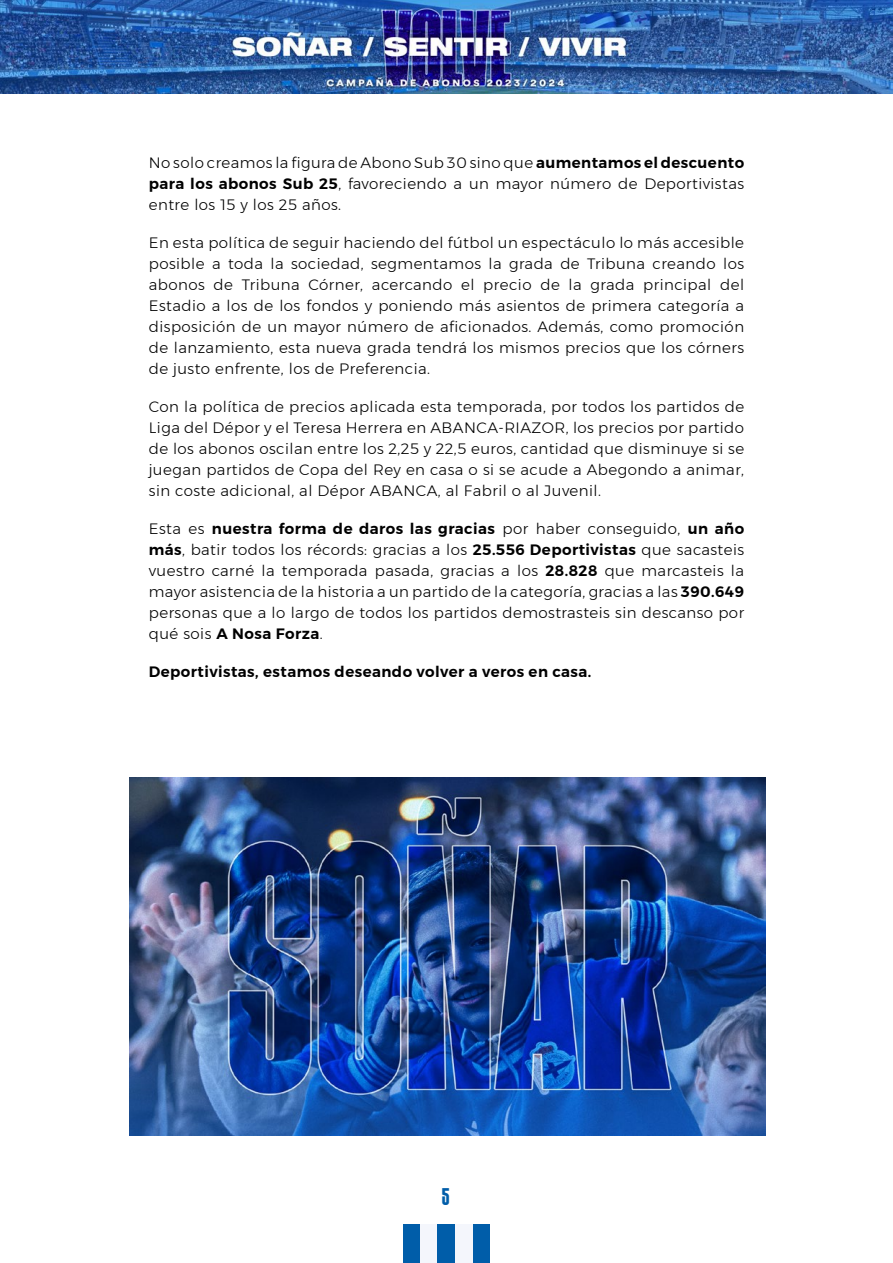
<style>
.page{position:relative;width:893px;height:1263px;background:#fff}
.page>*{position:absolute;margin:0;border:0;box-sizing:border-box;transform-origin:0 0}
.t1{font:24px "GRNORCH";color:#005da9}
.PARRAFO-2122{font:300 15px/21px "Montserrat";letter-spacing:.03em;color:#000;text-align:justify}
.PARRAFO-2122-2{font:600 15px "Montserrat";letter-spacing:.03em;color:#000}
.s1{font-weight:600}
</style>
<div class="page">
<svg style="left:0;top:93px;width:893px;height:1px"></svg>
<img style="left:0;top:0;width:893px;height:93px">
<img style="left:129px;top:777px;width:636px;height:358px">
<div style="left:403px;top:1225px;width:17px;height:38px;background:#005da9"></div>
<div style="left:420px;top:1225px;width:18px;height:38px;background:#f4f6fc"></div>
<div style="left:438px;top:1225px;width:17px;height:38px;background:#005da9"></div>
<div style="left:472px;top:1225px;width:18px;height:38px;background:#005da9"></div>
<div style="left:455px;top:1225px;width:17px;height:38px;background:#f4f6fc"></div>
<p class="PARRAFO-2122" style="left:149px;top:152px;width:597px">No solo creamos la figura de Abono Sub 30 sino que <span class="s1">aumentamos el descuento para los abonos Sub 25</span>, favoreciendo a un mayor número de Deportivistas entre los 15 y los 25 años.</p>
<p class="PARRAFO-2122" style="left:149px;top:232px;width:597px">En esta política de seguir haciendo del fútbol un espectáculo lo más accesible posible a toda la sociedad, segmentamos la grada de Tribuna creando los abonos de Tribuna Córner, acercando el precio de la grada principal del Estadio a los de los fondos y poniendo más asientos de primera categoría a disposición de un mayor número de aficionados. Además, como promoción de lanzamiento, esta nueva grada tendrá los mismos precios que los córners de justo enfrente, los de Preferencia.</p>
<p class="PARRAFO-2122" style="left:149px;top:396px;width:597px">Con la política de precios aplicada esta temporada, por todos los partidos de Liga del Dépor y el Teresa Herrera en ABANCA-RIAZOR, los precios por partido de los abonos oscilan entre los 2,25 y 22,5 euros, cantidad que disminuye si se juegan partidos de Copa del Rey en casa o si se acude a Abegondo a animar, sin coste adicional, al Dépor ABANCA, al Fabril o al Juvenil.</p>
<p class="PARRAFO-2122" style="left:149px;top:518px;width:597px">Esta es <span class="s1">nuestra forma de daros las gracias</span> por haber conseguido, <span class="s1">un año más</span>, batir todos los récords: gracias a los <span class="s1">25.556 Deportivistas</span> que sacasteis vuestro carné la temporada pasada, gracias a los <span class="s1">28.828</span> que marcasteis la mayor asistencia de la historia a un partido de la categoría, gracias a las <span class="s1">390.649 </span>personas que a lo largo de todos los partidos demostrasteis sin descanso por qué sois <span class="s1">A Nosa Forza</span>.</p>
<p class="PARRAFO-2122-2" style="left:149px;top:659px;width:444px">Deportivistas, estamos deseando volver a veros en casa.</p>
<h1 class="t1" style="left:442px;top:1184px;width:9px">5</h1>
</div>
